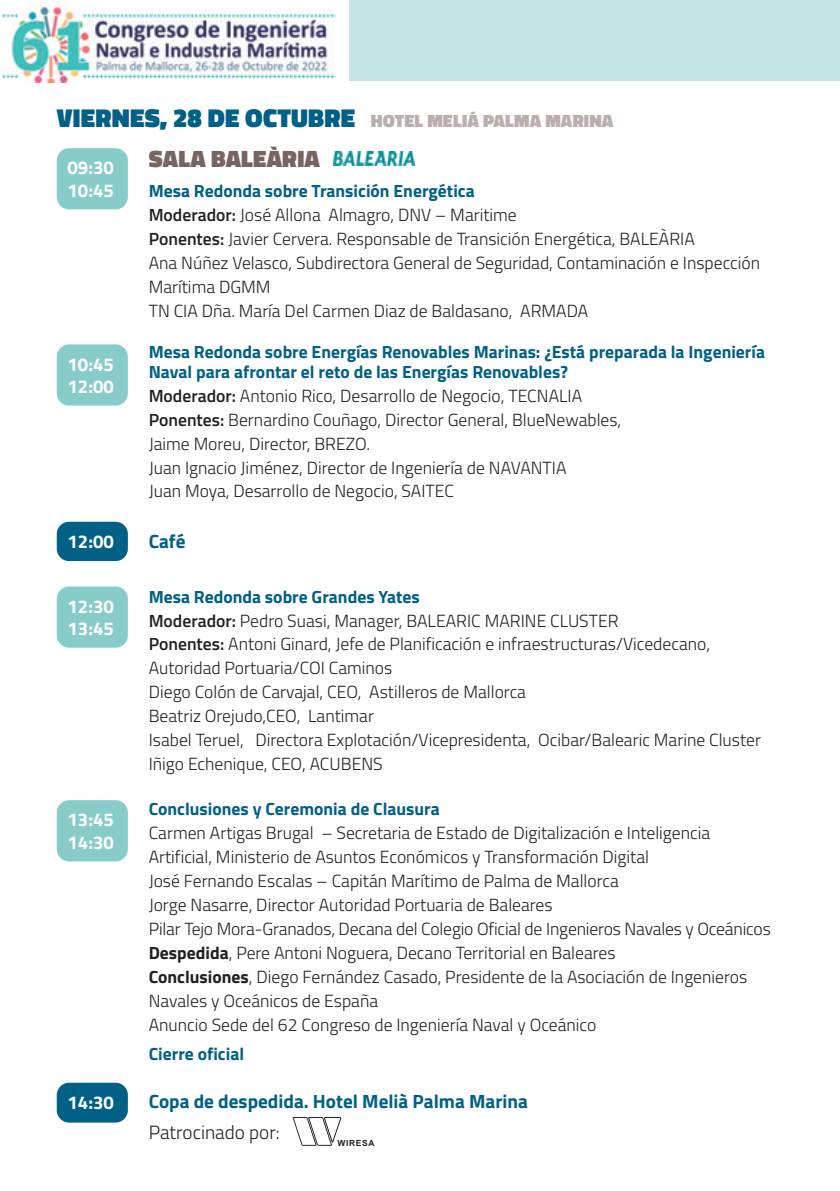
<style>
.page{position:relative;width:840px;height:1191px;background:#fff}
.page>*{position:absolute;margin:0;border:0;box-sizing:border-box;transform-origin:0 0}
.t1{font:900 24px "Titillium";letter-spacing:.01em;color:#766662}
.t2{font:700 19.2px "Titillium";color:#006085}
.t3{font:300 19.2px "Titillium";color:#231f20}
.t4{font:700 18.6px/22.4px "Titillium";color:#fff}
.t5{font:900 18px "Titillium";letter-spacing:.01em;color:#baafad}
.t6{font:300 17.6px/24px "Titillium";color:#231f20}
.t7{font:700 17.6px/20px "Titillium";color:#006085}
.t8{font:700 8.4px "Arial";letter-spacing:.08em;color:#231f20}
.s1{font-size:26.2px;color:#006085}
.s2{font-weight:700;color:#006085}
.s3{font-weight:600}
.s4{font-weight:700}
</style>
<div class="page">
<div style="left:349px;top:0;width:490px;height:80px;background:#c3e6e4"></div>
<img style="left:0;top:6px;width:335px;height:76px">
<div style="left:57px;top:522px;width:71px;height:39px;background:#006085;border-radius:12px"></div>
<div style="left:57px;top:344px;width:71px;height:61px;background:#87ccc9;border-radius:12px"></div>
<div style="left:57px;top:586px;width:71px;height:61px;background:#87ccc9;border-radius:12px"></div>
<div style="left:57px;top:800px;width:71px;height:61px;background:#87ccc9;border-radius:12px"></div>
<div style="left:57px;top:1082px;width:71px;height:40px;background:#006085;border-radius:12px"></div>
<svg style="left:292px;top:1117px;width:49px;height:28px"></svg>
<div style="left:57px;top:148px;width:71px;height:61px;background:#87ccc9;border-radius:12px"></div>
<img style="left:333px;top:152px;width:81px;height:13px">
<p class="t5" style="left:57px;top:108px;width:557px"><span class="s1">VIERNES, 28 DE OCTUBRE</span> HOTEL MELIÁ PALMA MARINA</p>
<p class="t4" style="left:68px;top:156px;width:48px">09:30<br>10:45</p>
<p class="t4" style="left:68px;top:352px;width:48px">10:45<br>12:00</p>
<h1 class="t1" style="left:149px;top:141px;width:172px">SALA BALEÀRIA</h1>
<p class="t6" style="left:149px;top:178px;width:612px"><span class="s2">Mesa Redonda sobre Transición Energética<br></span><span class="s3">Moderador:</span> José Allona Almagro, DNV – Maritime<br><span class="s3">Ponentes:</span> Javier Cervera. Responsable de Transición Energética, BALEÀRIA<br>Ana Núñez Velasco, Subdirectora General de Seguridad, Contaminación e Inspección Marítima DGMM<br>TN CIA Dña. María Del Carmen Diaz de Baldasano, ARMADA</p>
<p class="t7" style="left:149px;top:340px;width:617px">Mesa Redonda sobre Energías Renovables Marinas: ¿Está preparada la Ingeniería<br>Naval para afrontar el reto de las Energías Renovables?</p>
<p class="t6" style="left:149px;top:382px;width:474px"><span class="s3">Moderador:</span> Antonio Rico, Desarrollo de Negocio, TECNALIA <span class="s3">Ponentes:</span> Bernardino Couñago, Director General, BlueNewables, Jaime Moreu, Director, BREZO.<br>Juan Ignacio Jiménez, Director de Ingeniería de NAVANTIA<br>Juan Moya, Desarrollo de Negocio, SAITEC</p>
<p class="t4" style="left:68px;top:529px;width:48px">12:00</p>
<p class="t2" style="left:149px;top:527px;width:38px">Café</p>
<p class="t4" style="left:68px;top:594px;width:48px">12:30<br>13:45</p>
<p class="t4" style="left:68px;top:807px;width:48px">13:45<br>14:30</p>
<p class="t6" style="left:149px;top:583px;width:613px"><span class="s2">Mesa Redonda sobre Grandes Yates<br></span><span class="s3">Moderador:</span> Pedro Suasi, Manager, BALEARIC MARINE CLUSTER<br><span class="s3">Ponentes:</span> Antoni Ginard, Jefe de Planificación e infraestructuras/Vicedecano, Autoridad Portuaria/COI Caminos<br>Diego Colón de Carvajal, CEO, Astilleros de Mallorca<br>Beatriz Orejudo,CEO, Lantimar<br>Isabel Teruel, Directora Explotación/Vicepresidenta, Ocibar/Balearic Marine Cluster Iñigo Echenique, CEO, ACUBENS</p>
<p class="t7" style="left:149px;top:797px;width:292px">Conclusiones y Ceremonia de Clausura</p>
<p class="t6" style="left:149px;top:819px;width:623px">Carmen Artigas Brugal – Secretaria de Estado de Digitalización e Inteligencia Artificial, Ministerio de Asuntos Económicos y Transformación Digital<br>José Fernando Escalas – Capitán Marítimo de Palma de Mallorca<br>Jorge Nasarre, Director Autoridad Portuaria de Baleares<br>Pilar Tejo Mora-Granados, Decana del Colegio Oficial de Ingenieros Navales y Oceánicos <span class="s4">Despedida</span>, Pere Antoni Noguera, Decano Territorial en Baleares<br><span class="s4">Conclusiones</span>, Diego Fernández Casado, Presidente de la Asociación de Ingenieros Navales y Oceánicos de España<br>Anuncio Sede del 62 Congreso de Ingeniería Naval y Oceánico</p>
<p class="t7" style="left:149px;top:1043px;width:97px">Cierre oficial</p>
<p class="t4" style="left:68px;top:1090px;width:48px">14:30</p>
<p class="t2" style="left:149px;top:1086px;width:380px">Copa de despedida. Hotel Melià Palma Marina</p>
<p class="t3" style="left:149px;top:1118px;width:133px">Patrocinado por:</p>
<p class="t8" style="left:337px;top:1137px;width:38px">WIRESA</p>
</div>
